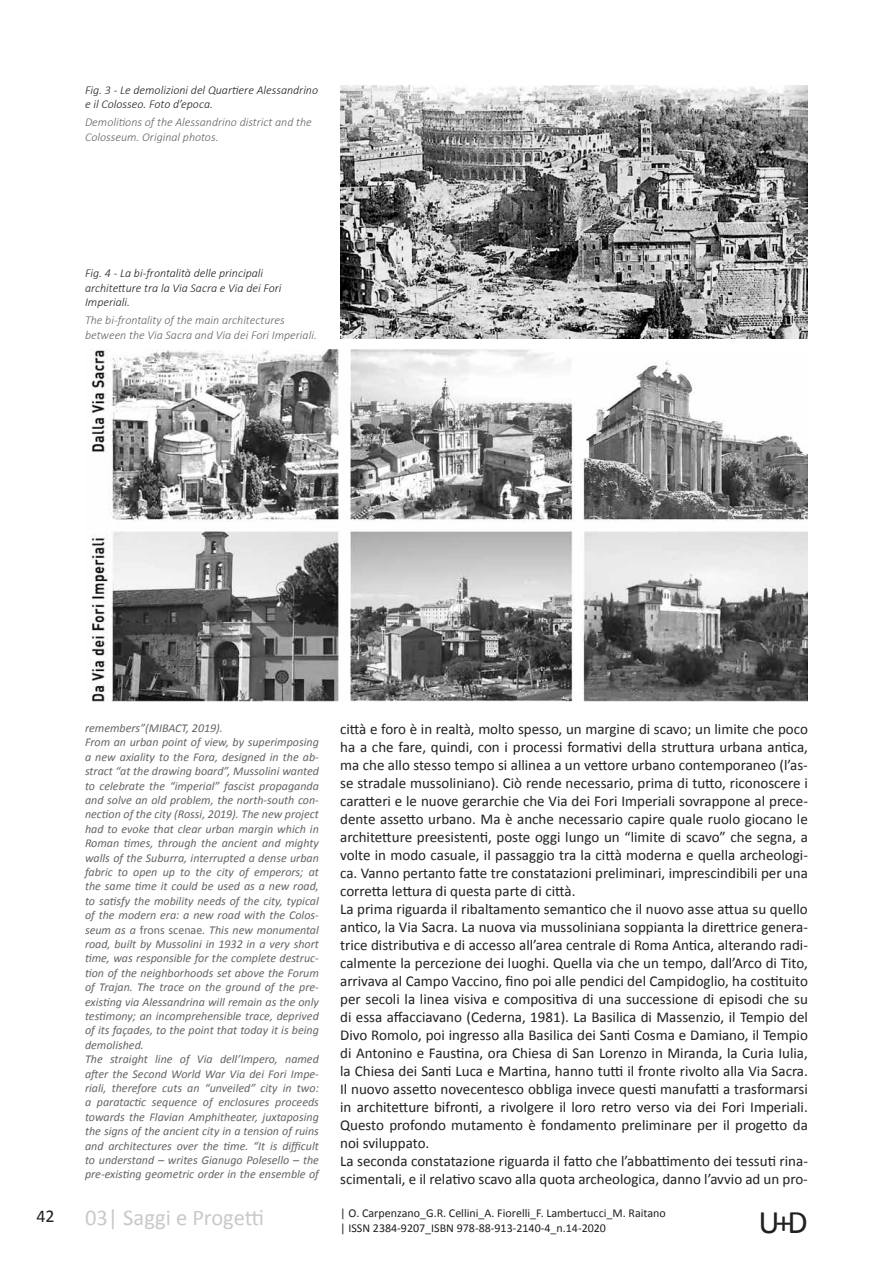
<style>
.page{position:relative;width:893px;height:1263px;background:#fff}
.page>*{position:absolute;margin:0;border:0;box-sizing:border-box;transform-origin:0 0}
.t1{font:33px "Calibri";color:#231f20}
.t2{font:22.5px "Calibri";color:#c7c9cb}
.t3{font:18px "Calibri";color:#231f20}
.t4{font:15px/18px "Calibri";color:#231f20}
.t5{font:italic 12px/14.4px "Calibri";color:#636466}
.t6{font:italic 300 12px/14.4px "Calibri";color:#231f20}
.t7{font:italic 300 12px/14.4px "Calibri";color:#636466}
.t8{font:12px "Calibri";color:#231f20}
.s1{font-style:normal}
</style>
<div class="page">
<img style="left:340px;top:85px;width:468px;height:253px">
<img style="left:91px;top:349px;width:717px;height:353px">
<p class="t6" style="left:85px;top:83px;width:235px">Fig. 3 - Le demolizioni del Quartiere Alessandrino e il Colosseo. Foto d’epoca.</p>
<p class="t7" style="left:85px;top:115px;width:228px">Demolitions of the Alessandrino district and the<br>Colosseum. Original photos.</p>
<p class="t6" style="left:85px;top:266px;width:198px">Fig. 4 - La bi-frontalità delle principali architetture tra la Via Sacra e Via dei Fori<br>Imperiali.</p>
<p class="t7" style="left:85px;top:313px;width:233px">The bi-frontality of the main architectures between the Via Sacra and Via dei Fori Imperiali.</p>
<p class="t5" style="left:85px;top:720px;width:235px">remembers”(MIBACT, 2019).<br>From an urban point of view, by superimposing a new axiality to the Fora, designed in the ab&shy;stract “at the drawing board”, Mussolini wanted to celebrate the “imperial” fascist propaganda and solve an old problem, the north-south con&shy;nection of the city (Rossi, 2019). The new project had to evoke that clear urban margin which in Roman times, through the ancient and mighty walls of the Suburra, interrupted a dense urban fabric to open up to the city of emperors; at the same time it could be used as a new road, to satisfy the mobility needs of the city, typical of the modern era: a new road with the Colos&shy;seum as a <span class="s1">frons scenae</span>. This new monumental road, built by Mussolini in 1932 in a very short time, was responsible for the complete destruc&shy;tion of the neighborhoods set above the Forum of Trajan. The trace on the ground of the pre&shy;existing via Alessandrina will remain as the only testimony; an incomprehensible trace, deprived of its façades, to the point that today it is being demolished.<br>The straight line of Via dell’Impero, named after the Second World War Via dei Fori Impe&shy;riali, therefore cuts an “unveiled” city in two: a paratactic sequence of enclosures proceeds towards the Flavian Amphitheater, juxtaposing the signs of the ancient city in a tension of ruins and architectures over the time. “It is difficult to understand – writes Gianugo Polesello – the pre-existing geometric order in the ensemble of</p>
<p class="t4" style="left:340px;top:720px;width:469px">città e foro è in realtà, molto spesso, un margine di scavo; un limite che poco ha a che fare, quindi, con i processi formativi della struttura urbana antica, ma che allo stesso tempo si allinea a un vettore urbano contemporaneo (l’as&shy;se stradale mussoliniano). Ciò rende necessario, prima di tutto, riconoscere i caratteri e le nuove gerarchie che Via dei Fori Imperiali sovrappone al prece&shy;dente assetto urbano. Ma è anche necessario capire quale ruolo giocano le architetture preesistenti, poste oggi lungo un “limite di scavo” che segna, a volte in modo casuale, il passaggio tra la città moderna e quella archeologi&shy;ca. Vanno pertanto fatte tre constatazioni preliminari, imprescindibili per una corretta lettura di questa parte di città.<br>La prima riguarda il ribaltamento semantico che il nuovo asse attua su quello antico, la Via Sacra. La nuova via mussoliniana soppianta la direttrice genera&shy;trice distributiva e di accesso all’area centrale di Roma Antica, alterando radi&shy;calmente la percezione dei luoghi. Quella via che un tempo, dall’Arco di Tito, arrivava al Campo Vaccino, fino poi alle pendici del Campidoglio, ha costituito per secoli la linea visiva e compositiva di una successione di episodi che su di essa affacciavano (Cederna, 1981). La Basilica di Massenzio, il Tempio del Divo Romolo, poi ingresso alla Basilica dei Santi Cosma e Damiano, il Tempio di Antonino e Faustina, ora Chiesa di San Lorenzo in Miranda, la Curia Iulia, la Chiesa dei Santi Luca e Martina, hanno tutti il fronte rivolto alla Via Sacra.<br>Il nuovo assetto novecentesco obbliga invece questi manufatti a trasformarsi in architetture bifronti, a rivolgere il loro retro verso via dei Fori Imperiali.<br>Questo profondo mutamento è fondamento preliminare per il progetto da noi sviluppato.<br>La seconda constatazione riguarda il fatto che l’abbattimento dei tessuti rina&shy;scimentali, e il relativo scavo alla quota archeologica, danno l’avvio ad un pro-</p>
<p class="t3" style="left:36px;top:1204px;width:20px">42</p>
<p class="t8" style="left:340px;top:1205px;width:327px">| O. Carpenzano_G.R. Cellini_A. Fiorelli_F. Lambertucci_M. Raitano</p>
<h2 class="t2" style="left:85px;top:1203px;width:181px">03| Saggi e Progetti</h2>
<p class="t8" style="left:340px;top:1220px;width:267px">| ISSN 2384-9207_ISBN 978-88-913-2140-4_n.14-2020</p>
<h1 class="t1" style="left:759px;top:1201px;width:51px">U+D</h1>
</div>
